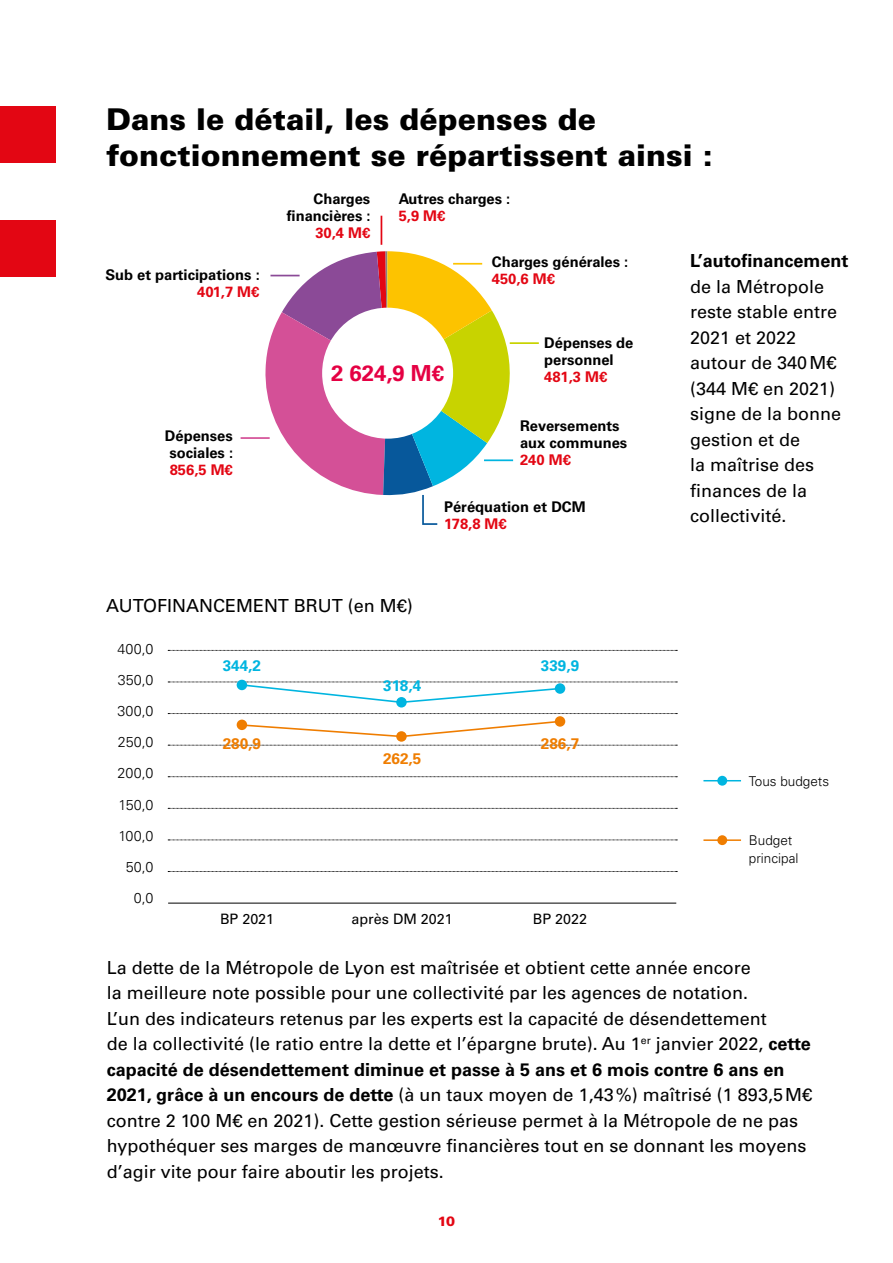
<style>
.page{position:relative;width:893px;height:1263px;background:#fff}
.page>*{position:absolute;margin:0;border:0;box-sizing:border-box;transform-origin:0 0}
.H1_BIS{font:900 30px/36px "Univers";color:#000}
.t1{font:700 22.05px "Univers";color:#e50043}
.t2{font:18px/25.5px "Univers";color:#000}
.t3{font:700 15.3px "Univers";color:#00b5e0}
.t4{font:700 15.3px "Univers";color:#ef7d00}
.t5{font:700 14.7px/17.2px "Univers";color:#000}
.t6{font:700 14.7px "Univers";color:#e30613}
.t7{font:300 14.4px "Univers";color:#000}
.t8{font:14.4px "Univers";color:#000}
.t9{font:300 13.5px "Univers";color:#000}
.t10{font:900 13.5px "Univers";color:#e30613}
.s1{font-weight:700}
</style>
<div class="page">
<svg style="left:168px;top:650px;width:509px;height:1px"></svg>
<svg style="left:168px;top:682px;width:509px;height:21px"></svg>
<svg style="left:168px;top:713px;width:509px;height:1px"></svg>
<svg style="left:168px;top:745px;width:509px;height:1px"></svg>
<svg style="left:168px;top:776px;width:509px;height:1px"></svg>
<svg style="left:168px;top:808px;width:509px;height:1px"></svg>
<svg style="left:168px;top:840px;width:509px;height:1px"></svg>
<svg style="left:168px;top:871px;width:509px;height:1px"></svg>
<hr style="left:168px;top:903px;width:508px;height:1px;background:#000">
<div style="left:237px;top:680px;width:10px;height:10px;background:#00b5e0;border-radius:50%"></div>
<div style="left:396px;top:697px;width:11px;height:10px;background:#00b5e0;border-radius:50%"></div>
<div style="left:396px;top:731px;width:11px;height:11px;background:#ef7d00;border-radius:50%"></div>
<div style="left:555px;top:716px;width:10px;height:11px;background:#ef7d00;border-radius:50%"></div>
<div style="left:555px;top:683px;width:10px;height:11px;background:#00b5e0;border-radius:50%"></div>
<svg style="left:237px;top:720px;width:325px;height:16px"></svg>
<div style="left:717px;top:776px;width:10px;height:10px;background:#00b5e0;border-radius:50%"></div>
<hr style="left:703px;top:780px;width:38px;height:1px;background:#00b5e0">
<div style="left:717px;top:835px;width:10px;height:10px;background:#ef7d00;border-radius:50%"></div>
<hr style="left:703px;top:839px;width:38px;height:2px;background:#ef7d00">
<hr style="left:510px;top:342px;width:29px;height:2px;background:#c8d300">
<hr style="left:241px;top:437px;width:29px;height:2px;background:#d45097">
<svg style="left:381px;top:216px;width:1px;height:29px"></svg>
<svg style="left:263px;top:251px;width:254px;height:274px"></svg>
<div style="left:0;top:106px;width:55px;height:57px;background:#e30613"></div>
<div style="left:0;top:220px;width:55px;height:56px;background:#e30613"></div>
<p class="H1_BIS" style="left:106px;top:101px;width:608px">Dans le détail, les dépenses de fonctionnement se répartissent ainsi :</p>
<p class="t5" style="left:105px;top:266px;width:156px">Sub et participations :</p>
<p class="t6" style="left:197px;top:283px;width:64px">401,7 M€</p>
<p class="t5" style="left:165px;top:427px;width:70px;text-align:center">Dépenses sociales :</p>
<p class="t6" style="left:170px;top:461px;width:65px">856,5 M€</p>
<p class="t5" style="left:287px;top:190px;width:85px;text-align:right">Charges financières :</p>
<p class="t6" style="left:315px;top:224px;width:56px">30,4 M€</p>
<p class="t5" style="left:399px;top:190px;width:113px">Autres charges :</p>
<p class="t6" style="left:399px;top:207px;width:48px">5,9 M€</p>
<p class="t5" style="left:492px;top:253px;width:138px">Charges générales :</p>
<p class="t6" style="left:492px;top:270px;width:65px">450,6 M€</p>
<p class="t5" style="left:544px;top:334px;width:91px">Dépenses de personnel</p>
<p class="t6" style="left:544px;top:368px;width:65px">481,3 M€</p>
<p class="t5" style="left:520px;top:417px;width:109px">Reversements aux communes</p>
<p class="t6" style="left:520px;top:451px;width:52px">240 M€</p>
<p class="t5" style="left:444px;top:498px;width:143px">Péréquation et DCM</p>
<p class="t6" style="left:444px;top:515px;width:64px">178,8 M€</p>
<p class="t1" style="left:331px;top:361px;width:114px">2 624,9 M€</p>
<p class="t2" style="left:106px;top:593px;width:308px">AUTOFINANCEMENT BRUT (en M€)</p>
<p class="t7" style="left:117px;top:640px;width:38px">400,0</p>
<p class="t7" style="left:118px;top:671px;width:37px">350,0</p>
<p class="t7" style="left:117px;top:702px;width:38px">300,0</p>
<p class="t7" style="left:118px;top:733px;width:37px">250,0</p>
<p class="t7" style="left:117px;top:765px;width:38px">200,0</p>
<p class="t7" style="left:118px;top:796px;width:37px">150,0</p>
<p class="t7" style="left:119px;top:827px;width:37px">100,0</p>
<p class="t7" style="left:126px;top:858px;width:29px">50,0</p>
<p class="t7" style="left:134px;top:889px;width:21px">0,0</p>
<p class="t3" style="left:223px;top:656px;width:40px">344,2</p>
<p class="t4" style="left:223px;top:734px;width:40px">280,9</p>
<p class="t3" style="left:383px;top:677px;width:39px">318,4</p>
<p class="t4" style="left:383px;top:749px;width:40px">262,5</p>
<p class="t3" style="left:541px;top:656px;width:40px">339,9</p>
<p class="t4" style="left:541px;top:734px;width:40px">286,7</p>
<p class="t8" style="left:220px;top:910px;width:56px">BP 2021</p>
<p class="t8" style="left:352px;top:910px;width:103px">après DM 2021</p>
<p class="t8" style="left:533px;top:910px;width:56px">BP 2022</p>
<p class="t2" style="left:690px;top:248px;width:160px"><span class="s1">L’autofinancement </span>de la Métropole reste stable entre<br>2021 et 2022 autour de 340M€ (344 M€ en 2021) signe de la bonne gestion et de<br>la maîtrise des finances de la collectivité.</p>
<p class="t9" style="left:749px;top:773px;width:82px">Tous budgets</p>
<p class="t9" style="left:749px;top:832px;width:45px">Budget</p>
<p class="t9" style="left:749px;top:850px;width:51px">principal</p>
<p class="t2" style="left:107px;top:955px;width:707px">La dette de la Métropole de Lyon est maîtrisée et obtient cette année encore<br>la meilleure note possible pour une collectivité par les agences de notation.<br>L’un des indicateurs retenus par les experts est la capacité de désendettement<br>de la collectivité (le ratio entre la dette et l’épargne brute). Au 1<sup>er</sup> janvier 2022, <span class="s1">cette capacité de désendettement diminue et passe à 5 ans et 6 mois contre 6 ans en 2021, grâce à un encours de dette</span> (à un taux moyen de 1,43%) maîtrisé (1 893,5M€ contre 2 100 M€ en 2021). Cette gestion sérieuse permet à la Métropole de ne pas hypothéquer ses marges de manœuvre financières tout en se donnant les moyens d’agir vite pour faire aboutir les projets.</p>
<p class="t10" style="left:438px;top:1212px;width:19px">10</p>
</div>
